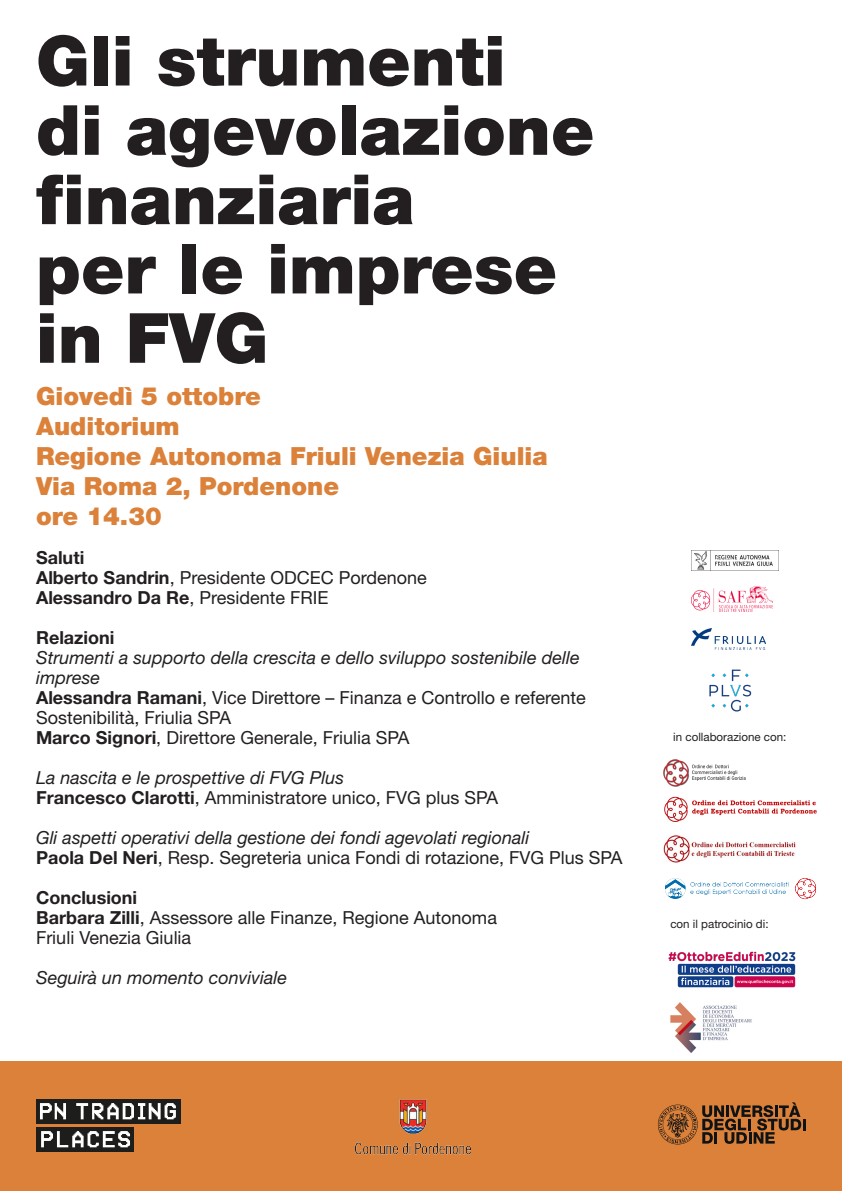
<style>
.page{position:relative;width:842px;height:1191px;background:#fff}
.page>*{position:absolute;margin:0;border:0;box-sizing:border-box;transform-origin:0 0}
.t1{font:900 69.3px/69.3px "Helvetica Neue LT Std";color:#231f20}
.t2{font:900 25px "Helvetica Neue LT Std";color:#db8139}
.t3{font:18px/20px "Helvetica Neue LT Std";color:#231f20}
.t4{font:italic 18px/20px "Helvetica Neue LT Std";color:#231f20}
.t5{font:700 18px "Helvetica Neue LT Std";color:#231f20}
.t6{font:11.6px "Helvetica Neue LT Std";color:#231f20}
.s1{font-weight:700}
</style>
<div class="page">
<div style="left:0;top:1061px;width:842px;height:130px;background:#db8139"></div>
<img style="left:691px;top:629px;width:75px;height:21px">
<img style="left:709px;top:669px;width:43px;height:43px">
<img style="left:663px;top:835px;width:133px;height:28px">
<img style="left:691px;top:586px;width:81px;height:25px">
<img style="left:36px;top:1099px;width:145px;height:24px">
<img style="left:36px;top:1127px;width:97px;height:24px">
<img style="left:356px;top:1099px;width:115px;height:56px">
<svg style="left:658px;top:1102px;width:148px;height:42px"></svg>
<img style="left:664px;top:797px;width:153px;height:25px">
<img style="left:665px;top:878px;width:151px;height:22px">
<img style="left:691px;top:551px;width:88px;height:19px">
<img style="left:663px;top:760px;width:83px;height:26px">
<img style="left:670px;top:1002px;width:82px;height:51px">
<img style="left:668px;top:951px;width:128px;height:37px">
<p class="t1" style="left:36px;top:26px;width:560px">Gli strumenti<br>di agevolazione finanziaria</p>
<p class="t1" style="left:36px;top:234px;width:523px">per le imprese</p>
<p class="t1" style="left:36px;top:303px;width:234px">in FVG</p>
<p class="t2" style="left:36px;top:381px;width:226px">Giovedì 5 ottobre</p>
<p class="t2" style="left:36px;top:411px;width:145px">Auditorium</p>
<p class="t2" style="left:36px;top:441px;width:513px">Regione Autonoma Friuli Venezia Giulia</p>
<p class="t2" style="left:36px;top:471px;width:305px">Via Roma 2, Pordenone</p>
<p class="t2" style="left:36px;top:501px;width:127px">ore 14.30</p>
<p class="t5" style="left:36px;top:546px;width:50px">Saluti</p>
<p class="t3" style="left:36px;top:567px;width:392px"><span class="s1">Alberto Sandrin</span>, Presidente ODCEC Pordenone</p>
<p class="t3" style="left:36px;top:587px;width:294px"><span class="s1">Alessandro Da Re</span>, Presidente FRIE</p>
<p class="t5" style="left:36px;top:626px;width:80px">Relazioni</p>
<p class="t4" style="left:36px;top:647px;width:545px">Strumenti a supporto della crescita e dello sviluppo sostenibile delle imprese</p>
<p class="t3" style="left:36px;top:687px;width:551px"><span class="s1">Alessandra Ramani</span>, Vice Direttore – Finanza e Controllo e referente<br>Sostenibilità, Friulia SPA</p>
<p class="t3" style="left:36px;top:727px;width:375px"><span class="s1">Marco Signori</span>, Direttore Generale, Friulia SPA</p>
<p class="t4" style="left:36px;top:767px;width:310px">La nascita e le prospettive di FVG Plus</p>
<p class="t3" style="left:36px;top:787px;width:464px"><span class="s1">Francesco Clarotti</span>, Amministratore unico, FVG plus SPA</p>
<p class="t4" style="left:36px;top:827px;width:495px">Gli aspetti operativi della gestione dei fondi agevolati regionali</p>
<p class="t3" style="left:36px;top:847px;width:588px"><span class="s1">Paola Del Neri</span>, Resp. Segreteria unica Fondi di rotazione, FVG Plus SPA</p>
<p class="t5" style="left:36px;top:886px;width:103px">Conclusioni</p>
<p class="t3" style="left:36px;top:907px;width:462px"><span class="s1">Barbara Zilli</span>, Assessore alle Finanze, Regione Autonoma</p>
<p class="t3" style="left:36px;top:927px;width:157px">Friuli Venezia Giulia</p>
<p class="t4" style="left:36px;top:967px;width:253px">Seguirà un momento conviviale</p>
<p class="t6" style="left:673px;top:730px;width:115px">in collaborazione con:</p>
<p class="t6" style="left:670px;top:916px;width:100px">con il patrocinio di:</p>
</div>
